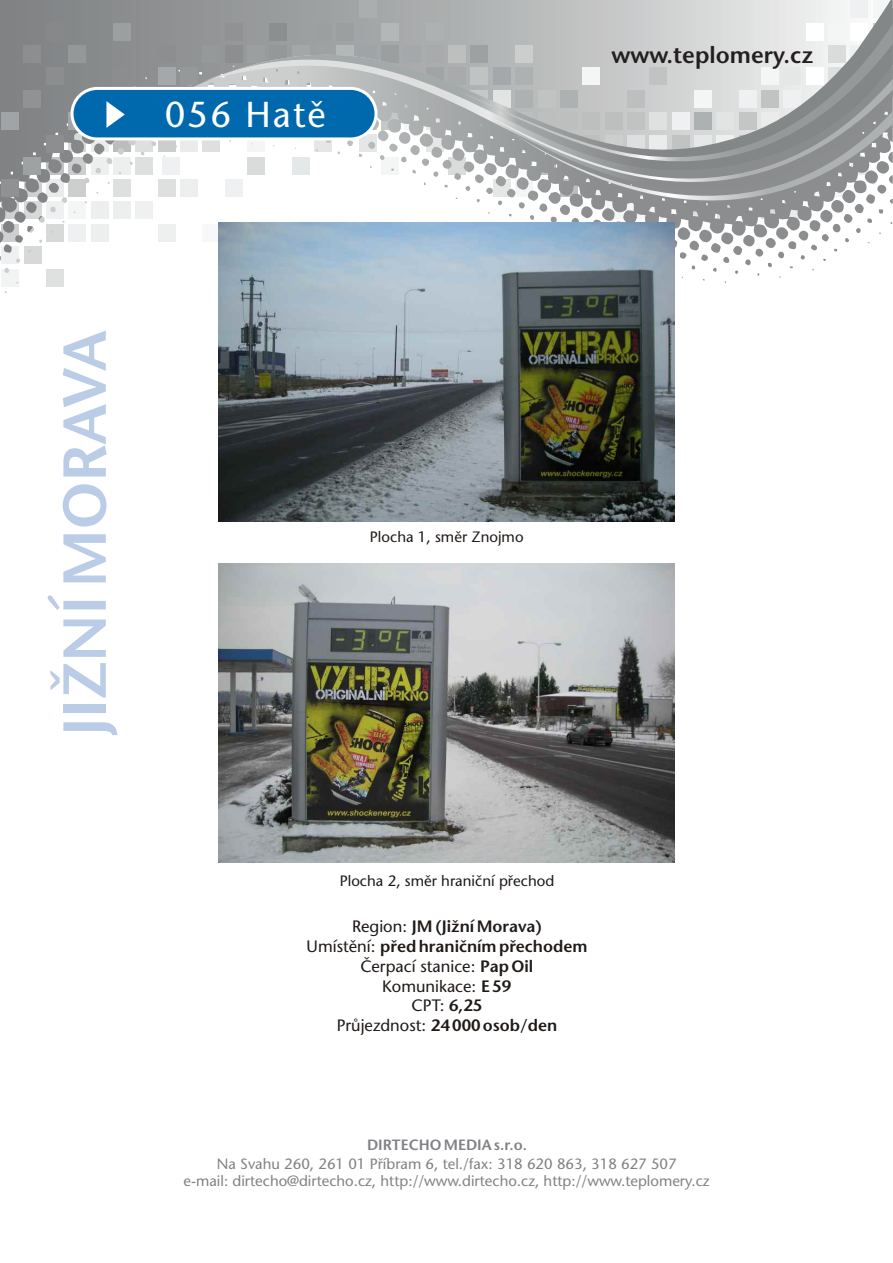
<style>
.page{position:relative;width:893px;height:1263px;background:#fff}
.page>*{position:absolute;margin:0;border:0;box-sizing:border-box;transform-origin:0 0}
.t1{font:600 60.6px "Stone Sans CE";color:#bacce6}
.t2{font:36px "Stone Sans CE";letter-spacing:.055em;color:#fff}
.t3{font:600 23.25px "Stone Sans CE";color:#231f20}
.t4{font:600 16.5px/19.8px "Stone Sans CE";color:#1f1a17;text-align:center}
.t5{font:15px "Stone Sans CE";color:#1f1a17}
.t6{font:14.85px/17.5px "Stone Sans CE";color:#808285;text-align:center}
.t7{font:600 14.85px "Stone Sans CE";color:#808285}
.s1{font-weight:400}
</style>
<div class="page">
<div style="left:46px;top:269px;width:18px;height:18px;background:#dfe0e0"></div>
<div style="left:24px;top:246px;width:18px;height:18px;background:#d7d8d8"></div>
<svg style="left:2px;top:246px;width:17px;height:18px"></svg>
<div style="left:2px;top:269px;width:17px;height:18px;background:#f2f4f4"></div>
<svg style="left:0;top:0;width:870px;height:243px"></svg>
<div style="left:113px;top:23px;width:18px;height:18px;background:#9c9fa0"></div>
<div style="left:46px;top:23px;width:18px;height:18px;background:#86888a"></div>
<div style="left:202px;top:45px;width:18px;height:18px;background:#96999a"></div>
<div style="left:158px;top:45px;width:17px;height:18px;background:#8c8e8f"></div>
<div style="left:24px;top:45px;width:17px;height:18px;background:#8c8e8f"></div>
<div style="left:68px;top:45px;width:18px;height:18px;background:#959899"></div>
<div style="left:180px;top:68px;width:18px;height:17px;background:#96999a"></div>
<div style="left:46px;top:68px;width:18px;height:17px;background:#8b8d8f"></div>
<div style="left:158px;top:68px;width:17px;height:17px;background:#a4a8aa"></div>
<div style="left:113px;top:68px;width:18px;height:17px;background:#8b8d8f"></div>
<div style="left:24px;top:90px;width:17px;height:18px;background:#909293"></div>
<svg style="left:68px;top:112px;width:8px;height:18px"></svg>
<div style="left:46px;top:135px;width:18px;height:17px;background:#8c8e8f"></div>
<div style="left:24px;top:157px;width:17px;height:18px;background:#9fa2a3"></div>
<div style="left:1px;top:179px;width:18px;height:18px;background:#909193"></div>
<div style="left:1px;top:112px;width:18px;height:18px;background:#a1a4a6"></div>
<svg style="left:206px;top:175px;width:306px;height:21px"></svg>
<svg style="left:206px;top:0;width:687px;height:175px"></svg>
<svg style="left:459px;top:24px;width:434px;height:142px;background:#c8caca"></svg>
<svg style="left:512px;top:189px;width:381px;height:45px"></svg>
<svg style="left:475px;top:79px;width:418px;height:110px;background:#b0b2b3"></svg>
<img style="left:219px;top:223px;width:455px;height:298px">
<img style="left:219px;top:563px;width:455px;height:299px">
<div style="left:71px;top:87px;width:306px;height:53px;background:#0069ad;border:3px solid #fff;border-radius:25px"></div>
<svg style="left:106px;top:101px;width:19px;height:27px"></svg>
<h2 class="t2" style="left:165px;top:100px;width:162px">056 Hatě</h2>
<h3 class="t3" style="left:611px;top:46px;width:203px">www.teplomery.cz</h3>
<h1 class="t1" style="left:61px;top:736px;width:407px;rotate:-90deg">JIŽNÍ MORAVA</h1>
<p class="t5" style="left:370px;top:531px;width:155px">Plocha 1, směr Znojmo</p>
<p class="t5" style="left:340px;top:875px;width:216px">Plocha 2, směr hraniční přechod</p>
<p class="t4" style="left:307px;top:918px;width:282px"><span class="s1">Region:</span> JM (Jižní Morava)<br><span class="s1">Umístění:</span> před hraničním přechodem<br><span class="s1">Čerpací stanice:</span> Pap Oil<br><span class="s1">Komunikace:</span> E 59<br><span class="s1">CPT:</span> 6,25<br><span class="s1">Průjezdnost:</span> 24 000 osob/den</p>
<p class="t7" style="left:367px;top:1138px;width:161px">DIRTECHO MEDIA s.r.o.</p>
<p class="t6" style="left:184px;top:1156px;width:527px">Na Svahu 260, 261 01 Příbram 6, tel./fax: 318 620 863, 318 627 507<br>e-mail: dirtecho@dirtecho.cz, http://www.dirtecho.cz, http://www.teplomery.cz</p>
</div>
